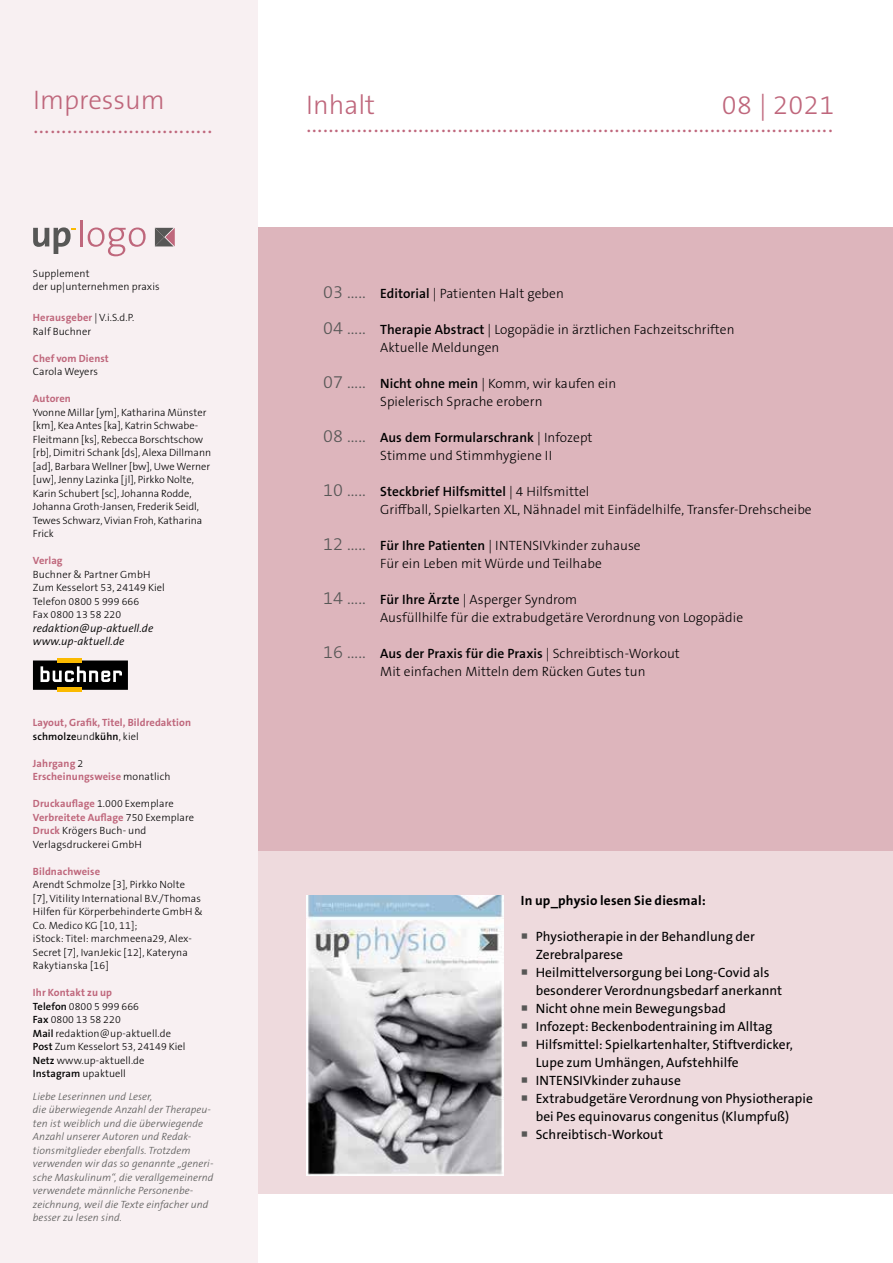
<style>
.page{position:relative;width:893px;height:1263px;background:#fff}
.page>*{position:absolute;margin:0;border:0;box-sizing:border-box;transform-origin:0 0}
.t1{font:300 27px/23.4px "The Sans B W3";color:#bf677c}
.t2{font:300 13.5px/18px "The Sans B W3";letter-spacing:.005em;color:#000}
.t3{font:13.5px/18px "The Sans B W5 Plain";letter-spacing:.005em;color:#000}
.t4{font:600 13.5px "The Sans B W6";letter-spacing:.005em;color:#000}
.t5{font:700 13.5px "The Sans B W7";letter-spacing:.01em;color:#000}
.t6{font:italic 300 11.25px/13.5px "The Sans B W4";letter-spacing:.005em;color:#000}
.t7{font:300 10.5px/13.5px "The Sans B W3";letter-spacing:.01em;color:#000}
.t8{font:italic 300 10.5px/13.5px "The Sans B W3";letter-spacing:.01em;color:#575756}
.t9{font:700 10.5px/13.5px "The Sans B W7";letter-spacing:.01em;color:#bf677c}
.t10{font:600 10.5px "The Sans B W6";letter-spacing:.01em;color:#000}
.s1{font-family:"The Sans B W3";font-weight:300;color:#000}
.s2{font-family:"The Sans B W3";font-weight:300}
.s3{font-family:"The Sans B W7";font-weight:700;color:#bf677c}
.s4{font-family:"The Sans B W6";font-weight:600}
.s5{font-size:18px;color:#575756}
.s6{font-family:"The Sans B W3";font-weight:300;font-size:18px;color:#575756}
.s7{color:#575756}
</style>
<div class="page">
<div style="left:106px;top:227px;width:787px;height:647px;background:#ddb5bc"></div>
<div style="left:249px;top:851px;width:644px;height:342px;background:#eedadd"></div>
<div style="left:0;top:0;width:257px;height:1263px;background:#f8f0f2"></div>
<hr style="left:80px;top:220px;width:2px;height:26px;background:#bf677c">
<svg style="left:88px;top:228px;width:58px;height:28px"></svg>
<svg style="left:33px;top:227px;width:43px;height:27px"></svg>
<svg style="left:155px;top:228px;width:20px;height:18px"></svg>
<svg style="left:33px;top:660px;width:95px;height:30px"></svg>
<div style="left:57px;top:658px;width:24px;height:5px;background:#fbba00"></div>
<div style="left:57px;top:687px;width:24px;height:5px;background:#fbba00"></div>
<img style="left:306px;top:895px;width:198px;height:281px">
<h1 class="t1" style="left:33px;top:89px;width:181px">Impressum ................................</h1>
<p class="t7" style="left:33px;top:266px;width:128px">Supplement<br>der up|unternehmen praxis</p>
<p class="t9" style="left:33px;top:311px;width:103px">Herausgeber <span class="s1">| V.i.S.d.P.</span></p>
<p class="t7" style="left:33px;top:324px;width:60px">Ralf Buchner</p>
<p class="t9" style="left:33px;top:351px;width:77px">Chef vom Dienst</p>
<p class="t7" style="left:33px;top:365px;width:67px">Carola Weyers</p>
<p class="t9" style="left:33px;top:392px;width:39px">Autoren</p>
<p class="t7" style="left:33px;top:405px;width:180px">Yvonne Millar [ym], Katharina Münster [km], Kea Antes [ka], Katrin Schwabe-Fleitmann [ks], Rebecca Borschtschow [rb], Dimitri Schank [ds], Alexa Dillmann [ad], Barbara Wellner [bw], Uwe Werner [uw], Jenny Lazinka [jl], Pirkko Nolte, Karin Schubert [sc], Johanna Rodde, Johanna Groth-Jansen, Frederik Seidl, Tewes Schwarz, Vivian Froh, Katharina Frick</p>
<p class="t9" style="left:33px;top:554px;width:31px">Verlag</p>
<p class="t7" style="left:33px;top:567px;width:134px">Buchner &amp; Partner GmbH<br>Zum Kesselort 53, 24149 Kiel<br>Telefon 0800 5 999 666<br>Fax 0800 13 58 220</p>
<p class="t6" style="left:33px;top:621px;width:122px">redaktion@up-aktuell.de www.up-aktuell.de</p>
<p class="t9" style="left:33px;top:716px;width:160px">Layout, Grafik, Titel, Bildredaktion</p>
<p class="t10" style="left:33px;top:729px;width:107px">schmolze<span class="s2">und</span>kühn<span class="s2">, kiel</span></p>
<p class="t9" style="left:33px;top:756px;width:139px">Jahrgang <span class="s1">2<br></span>Erscheinungsweise <span class="s1">monatlich</span></p>
<p class="t7" style="left:33px;top:797px;width:142px"><span class="s3">Druckauflage</span> 1.000 Exemplare</p>
<p class="t9" style="left:33px;top:810px;width:163px">Verbreitete Auflage <span class="s1">750 Exemplare</span></p>
<p class="t7" style="left:33px;top:824px;width:115px"><span class="s3">Druck</span> Krögers Buch- und<br>Verlagsdruckerei GmbH</p>
<p class="t9" style="left:33px;top:864px;width:69px">Bildnachweise</p>
<p class="t7" style="left:33px;top:878px;width:171px">Arendt Schmolze [3], Pirkko Nolte<br>[7], Vitility International B.V./Thomas<br>Hilfen für Körperbehinderte GmbH &amp;<br>Co. Medico KG [10, 11];<br>iStock: Titel: marchmeena29, Alex-<br>Secret [7], IvanJekic [12], Kateryna<br>Rakytianska [16]</p>
<p class="t9" style="left:33px;top:986px;width:81px">Ihr Kontakt zu up</p>
<p class="t7" style="left:33px;top:999px;width:154px"><span class="s4">Telefon</span> 0800 5 999 666<br><span class="s4">Fax</span> 0800 13 58 220<br><span class="s4">Mail</span> redaktion@up-aktuell.de<br><span class="s4">Post</span> Zum Kesselort 53, 24149 Kiel<br><span class="s4">Netz</span> www.up-aktuell.de</p>
<p class="t10" style="left:33px;top:1067px;width:95px">Instagram <span class="s2">upaktuell</span></p>
<p class="t8" style="left:33px;top:1090px;width:182px">Liebe Leserinnen und Leser,<br>die überwiegende Anzahl der Therapeu&shy;ten ist weiblich und die überwiegende Anzahl unserer Autoren und Redak&shy;tionsmitglieder ebenfalls. Trotzdem verwenden wir das so genannte „generi&shy;sche Maskulinum“, die verallgemeinernd verwendete männliche Personenbe&shy;zeichnung, weil die Texte einfacher und besser zu lesen sind.</p>
<h1 class="t1" style="left:306px;top:94px;width:71px">Inhalt</h1>
<h1 class="t1" style="left:722px;top:94px;width:114px">08 | 2021</h1>
<h1 class="t1" style="left:306px;top:112px;width:529px">..............................................................................................</h1>
<p class="t2" style="left:323px;top:284px;width:242px"><span class="s5">03 .....</span> <span class="s4">Editorial</span> | Patienten Halt geben</p>
<p class="t2" style="left:380px;top:320px;width:356px;text-indent:-57px"><span class="s5">04 .....</span> <span class="s4">Therapie Abstract</span> | Logopädie in ärztlichen Fachzeitschriften<br>Aktuelle Meldungen</p>
<p class="t2" style="left:380px;top:374px;width:238px;text-indent:-57px"><span class="s5">07 .....</span> <span class="s4">Nicht ohne mein</span> | Komm, wir kaufen ein<br>Spielerisch Sprache erobern</p>
<p class="t4" style="left:323px;top:428px;width:271px"><span class="s6">08 .....</span> Aus dem Formularschrank <span class="s2">| Infozept</span></p>
<p class="t2" style="left:380px;top:446px;width:173px">Stimme und Stimmhygiene II</p>
<p class="t4" style="left:323px;top:482px;width:268px"><span class="s6">10 .....</span> Steckbrief Hilfsmittel <span class="s2">| 4 Hilfsmittel</span></p>
<p class="t2" style="left:380px;top:500px;width:433px">Griffball, Spielkarten XL, Nähnadel mit Einfädelhilfe, Transfer-Drehscheibe</p>
<p class="t2" style="left:380px;top:536px;width:262px;text-indent:-57px"><span class="s5">12 .....</span> <span class="s4">Für Ihre Patienten</span> | INTENSIVkinder zuhause<br>Für ein Leben mit Würde und Teilhabe</p>
<p class="t2" style="left:380px;top:590px;width:364px;text-indent:-57px"><span class="s5">14 .....</span> <span class="s4">Für Ihre Ärzte</span> | Asperger Syndrom<br>Ausfüllhilfe für die extrabudgetäre Verordnung von Logopädie</p>
<p class="t4" style="left:323px;top:644px;width:358px"><span class="s6">16 .....</span> Aus der Praxis für die Praxis <span class="s2">| Schreibtisch-Workout</span></p>
<p class="t2" style="left:380px;top:662px;width:267px">Mit einfachen Mitteln dem Rücken Gutes tun</p>
<p class="t5" style="left:521px;top:892px;width:186px">In up_physio lesen Sie diesmal:</p>
<p class="t3" style="left:536px;top:928px;width:221px;text-indent:-15px"><span class="s7">○</span> Physiotherapie in der Behandlung der<br>Zerebralparese</p>
<p class="t3" style="left:536px;top:964px;width:248px;text-indent:-15px"><span class="s7">○</span> Heilmittelversorgung bei Long-Covid als besonderer Verordnungsbedarf anerkannt</p>
<p class="t3" style="left:521px;top:1000px;width:207px"><span class="s7">○</span> Nicht ohne mein Bewegungsbad</p>
<p class="t3" style="left:521px;top:1018px;width:253px"><span class="s7">○</span> Infozept: Beckenbodentraining im Alltag</p>
<p class="t3" style="left:536px;top:1036px;width:259px;text-indent:-15px"><span class="s7">○</span> Hilfsmittel: Spielkartenhalter, Stiftverdicker,<br>Lupe zum Umhängen, Aufstehhilfe</p>
<p class="t3" style="left:521px;top:1072px;width:161px"><span class="s7">○</span> INTENSIVkinder zuhause</p>
<p class="t3" style="left:536px;top:1090px;width:279px;text-indent:-15px"><span class="s7">○</span> Extrabudgetäre Verordnung von Physiotherapie bei Pes equinovarus congenitus (Klumpfuß)</p>
<p class="t3" style="left:521px;top:1126px;width:144px"><span class="s7">○</span> Schreibtisch-Workout</p>
</div>
